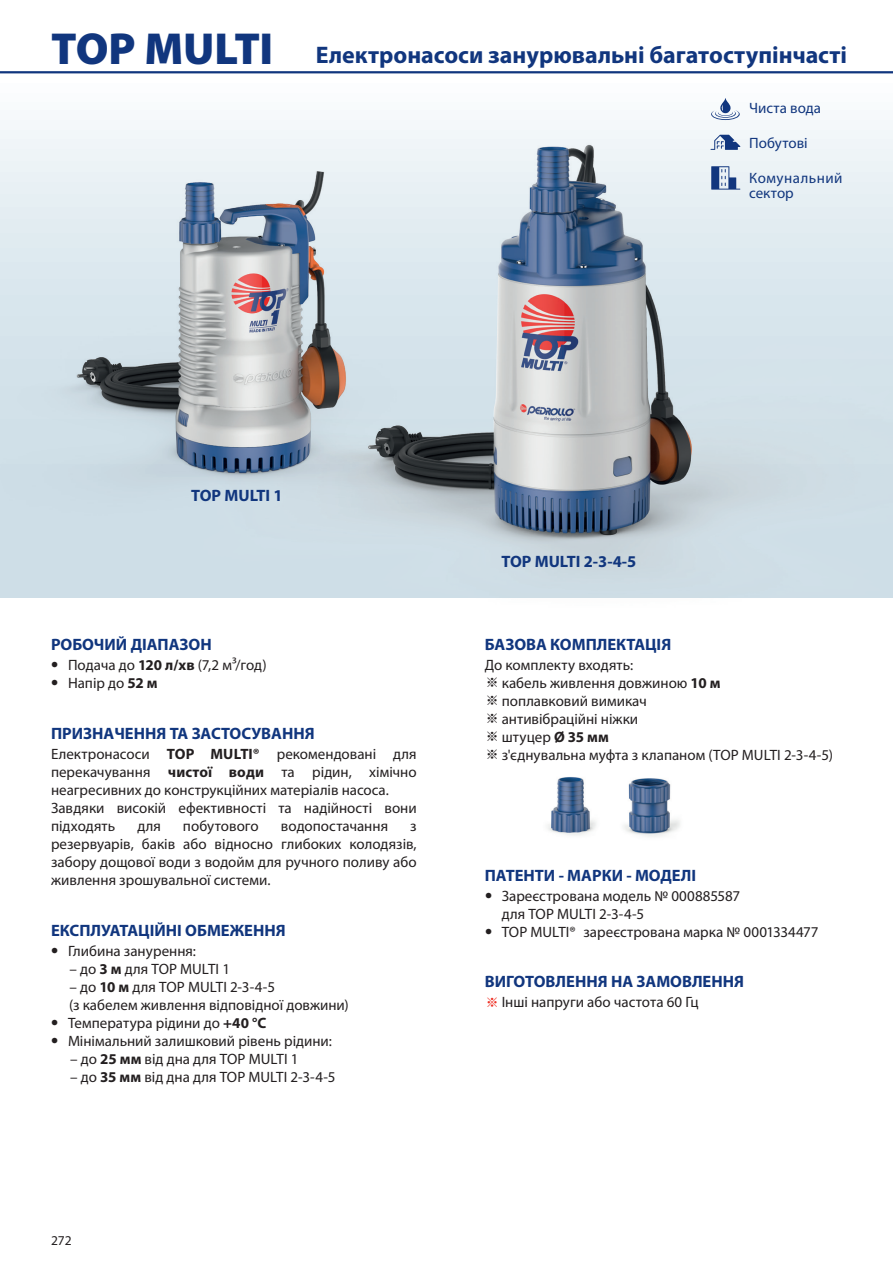
<style>
.page{position:relative;width:893px;height:1263px;background:#fff}
.page>*{position:absolute;margin:0;border:0;box-sizing:border-box;transform-origin:0 0}
.Cat_Modello{font:900 45px "Myriad Pro";letter-spacing:-.01em;color:#11367e}
.t1{font:700 24px "Myriad Pro";color:#11367e}
.Cat_TITOLO{font:700 16.5px "Myriad Pro";color:#11367e}
.t2{font:15px/18px "Myriad Pro";color:#231f20;text-align:justify}
.t3{font:15px "Myriad Pro";letter-spacing:.005em;color:#11367e}
.t4{font:15px/15px "Myriad Pro";letter-spacing:.03em;color:#11367e}
.t5{font:13.5px "Myriad Pro";color:#231f20}
.s1{font-weight:700;font-size:21px}
.s2{font-weight:700}
.s3{font-family:"Adobe Myungjo Std";font-weight:500}
.s4{font-family:"Adobe Myungjo Std";font-weight:500;color:#ee2e22}
</style>
<div class="page">
<svg style="left:0;top:73px;width:893px;height:524px"></svg>
<hr style="left:0;top:71px;width:893px;height:2px;background:#11367e">
<img style="left:166px;top:112px;width:727px;height:486px">
<img style="left:0;top:139px;width:577px;height:395px">
<img style="left:235px;top:171px;width:82px;height:37px">
<svg style="left:711px;top:98px;width:29px;height:22px"></svg>
<svg style="left:711px;top:166px;width:29px;height:24px"></svg>
<svg style="left:710px;top:135px;width:30px;height:15px"></svg>
<img style="left:548px;top:777px;width:48px;height:59px">
<img style="left:624px;top:778px;width:56px;height:59px">
<p class="Cat_Modello" style="left:51px;top:18px;width:224px">TOP MULTI</p>
<p class="t1" style="left:316px;top:39px;width:533px">Електронасоси занурювальні багатоступінчасті</p>
<p class="t3" style="left:749px;top:99px;width:73px">Чиста вода</p>
<p class="t3" style="left:749px;top:134px;width:60px">Побутові</p>
<p class="t4" style="left:749px;top:170px;width:95px">Комунальний сектор</p>
<p class="Cat_TITOLO" style="left:191px;top:485px;width:93px">TOP MULTI 1</p>
<p class="Cat_TITOLO" style="left:501px;top:551px;width:136px">TOP MULTI 2-3-4-5</p>
<p class="Cat_TITOLO" style="left:51px;top:634px;width:162px">РОБОЧИЙ ДІАПАЗОН</p>
<p class="t2" style="left:51px;top:656px;width:217px"><span class="s1">•</span> Подача до <span class="s2">120 л/хв</span> (7,2 м³/год)</p>
<p class="t2" style="left:51px;top:674px;width:108px"><span class="s1">•</span> Напір до <span class="s2">52 м</span></p>
<p class="Cat_TITOLO" style="left:51px;top:722px;width:265px">ПРИЗНАЧЕННЯ ТА ЗАСТОСУВАННЯ</p>
<p class="t2" style="left:51px;top:745px;width:367px">Електронасоси <span class="s2">TOP MULTI®</span> рекомендовані для перекачування <span class="s2">чистої води</span> та рідин, хімічно неагресивних до конструкційних матеріалів насоса.</p>
<p class="t2" style="left:51px;top:799px;width:367px">Завдяки високій ефективності та надійності вони підходять</p>
<p class="t2" style="left:137px;top:817px;width:25px">для</p>
<p class="t2" style="left:183px;top:817px;width:77px">побутового</p>
<p class="t2" style="left:281px;top:817px;width:109px">водопостачання</p>
<p class="t2" style="left:51px;top:817px;width:367px;text-indent:359px">з резервуарів, баків або відносно глибоких колодязів, забору дощової води з водойм для ручного поливу або живлення зрошувальної системи.</p>
<p class="Cat_TITOLO" style="left:51px;top:919px;width:236px">ЕКСПЛУАТАЦІЙНІ ОБМЕЖЕННЯ</p>
<p class="t2" style="left:51px;top:941px;width:146px"><span class="s1">•</span> Глибина занурення:</p>
<p class="t2" style="left:70px;top:959px;width:162px">– до <span class="s2">3 м</span> для TOP MULTI 1</p>
<p class="t2" style="left:70px;top:977px;width:207px">– до <span class="s2">10 м</span> для TOP MULTI 2-3-4-5</p>
<p class="t2" style="left:69px;top:995px;width:281px">(з кабелем живлення відповідної довжини)</p>
<p class="t2" style="left:51px;top:1013px;width:217px"><span class="s1">•</span> Температура рідини до <span class="s2">+40 °C</span></p>
<p class="t2" style="left:51px;top:1031px;width:282px"><span class="s1">•</span> Мінімальний залишковий рівень рідини:</p>
<p class="t2" style="left:70px;top:1049px;width:230px">– до <span class="s2">25 мм</span> від дна для TOP MULTI 1</p>
<p class="t2" style="left:70px;top:1067px;width:267px">– до <span class="s2">35 мм</span> від дна для TOP MULTI 2-3-4-5</p>
<p class="t5" style="left:51px;top:1232px;width:22px">272</p>
<p class="Cat_TITOLO" style="left:485px;top:634px;width:188px">БАЗОВА КОМПЛЕКТАЦІЯ</p>
<p class="t2" style="left:485px;top:656px;width:150px">До комплекту входять:</p>
<p class="t2" style="left:485px;top:674px;width:237px"><span class="s3">※</span>кабель живлення довжиною <span class="s2">10 м</span></p>
<p class="t2" style="left:485px;top:692px;width:164px"><span class="s3">※</span>поплавковий вимикач</p>
<p class="t2" style="left:485px;top:710px;width:155px"><span class="s3">※</span>антивібраційні ніжки</p>
<p class="t2" style="left:485px;top:728px;width:126px"><span class="s3">※</span>штуцер <span class="s2">Ø 35 мм</span></p>
<p class="t2" style="left:485px;top:746px;width:350px"><span class="s3">※</span>з'єднувальна муфта з клапаном (TOP MULTI 2-3-4-5)</p>
<p class="Cat_TITOLO" style="left:485px;top:864px;width:213px">ПАТЕНТИ - МАРКИ - МОДЕЛІ</p>
<p class="t2" style="left:502px;top:886px;width:240px;text-indent:-17px"><span class="s1">•</span> Зареєстрована модель № 000885587 для TOP MULTI 2-3-4-5</p>
<p class="t2" style="left:485px;top:922px;width:335px"><span class="s1">•</span> TOP MULTI® зареєстрована марка № 0001334477</p>
<p class="Cat_TITOLO" style="left:485px;top:971px;width:261px">ВИГОТОВЛЕННЯ НА ЗАМОВЛЕННЯ</p>
<p class="t2" style="left:485px;top:993px;width:215px"><span class="s4">※</span>Інші напруги або частота 60 Гц</p>
</div>
